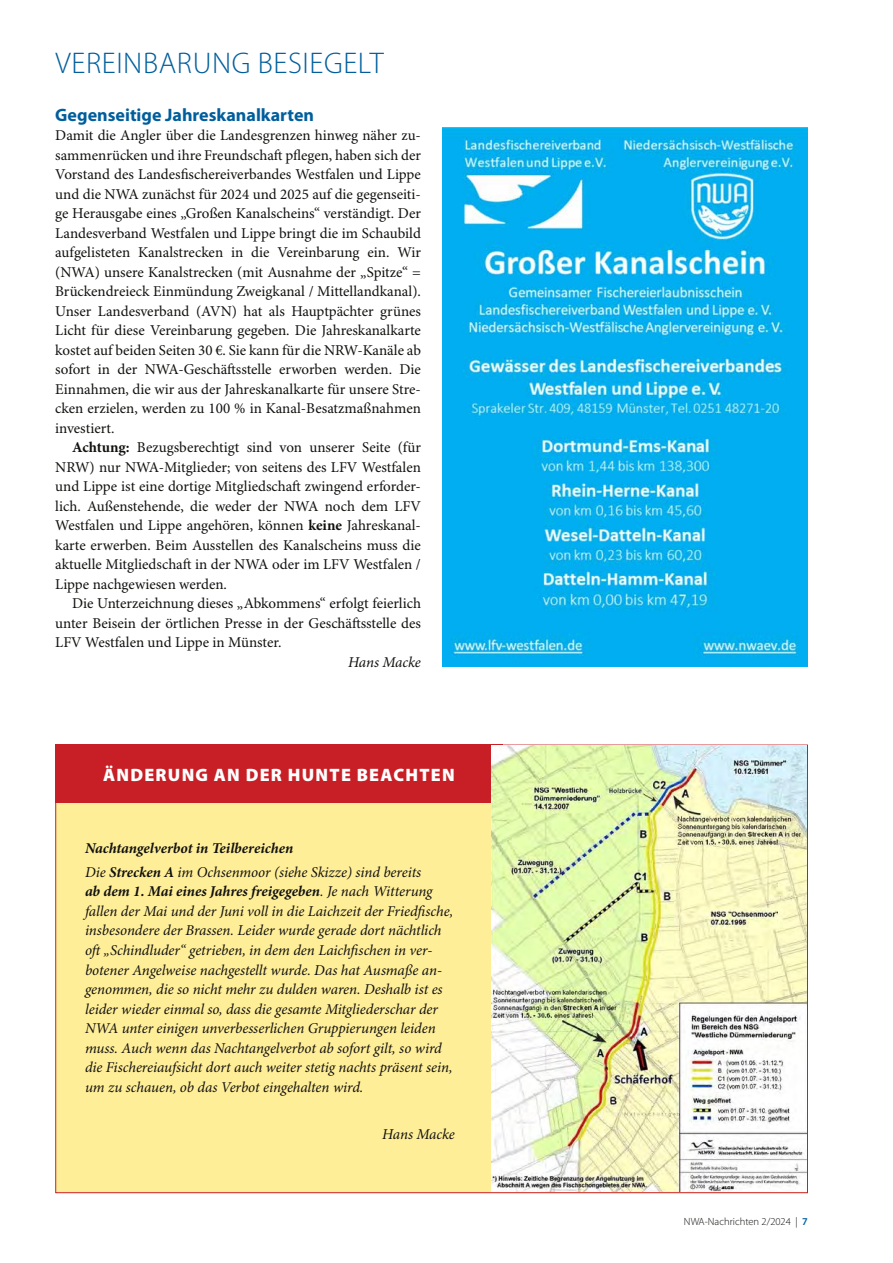
<style>
.page{position:relative;width:893px;height:1263px;background:#fff}
.page>*{position:absolute;margin:0;border:0;box-sizing:border-box;transform-origin:0 0}
.t1{font:300 30px "Myriad Pro";letter-spacing:.02em;color:#005e9d}
.t2{font:700 18px "Myriad Pro";color:#005e9d}
.t3{font:900 18px "Myriad Pro";letter-spacing:.07em;color:#fff}
.t4{font:15px/19.5px "Minion Pro";color:#11110f;text-align:justify}
.t5{font:italic 15px/19.5px "Minion Pro";letter-spacing:-.005em;color:#11110f}
.t6{font:italic 700 15px/23.7px "Minion Pro";letter-spacing:-.005em;color:#11110f}
.t7{font:300 10.5px "Myriad Pro";color:#11110f}
.s1{font-weight:700}
.s2{font-weight:400}
.s3{font-weight:600;color:#005e9d}
</style>
<div class="page">
<div style="left:55px;top:745px;width:753px;height:448px;background:#ffee98;border:1px solid #c71f25"></div>
<div style="left:55px;top:745px;width:448px;height:58px;background:#c71f25"></div>
<img style="left:491px;top:746px;width:316px;height:446px">
<img style="left:442px;top:128px;width:366px;height:539px">
<h1 class="t1" style="left:56px;top:47px;width:330px">VEREINBARUNG BESIEGELT</h1>
<p class="t2" style="left:55px;top:104px;width:260px">Gegenseitige Jahreskanalkarten</p>
<p class="t4" style="left:55px;top:126px;width:367px">Damit die Angler über die Landesgrenzen hinweg näher zu&shy;sammenrücken und ihre Freundschaft pflegen, haben sich der Vorstand des Landesfischereiverbandes Westfalen und Lippe und die NWA zunächst für 2024 und 2025 auf die gegenseiti&shy;ge Herausgabe eines „Großen Kanalscheins“ verständigt. Der Landesverband Westfalen und Lippe bringt die im Schaubild aufgelisteten Kanalstrecken in die Vereinbarung ein. Wir (NWA) unsere Kanalstrecken (mit Ausnahme der „Spitze“ = Brückendreieck Einmündung Zweigkanal / Mittellandkanal).<br>Unser Landesverband (AVN) hat als Hauptpächter grünes Licht für diese Vereinbarung gegeben. Die Jahreskanalkarte kostet auf beiden Seiten 30 €. Sie kann für die NRW-Kanäle ab sofort in der NWA-Geschäftsstelle erworben werden. Die Einnahmen, die wir aus der Jahreskanalkarte für unsere Stre&shy;cken erzielen, werden zu 100 % in Kanal-Besatzmaßnahmen investiert.</p>
<p class="t4" style="left:55px;top:438px;width:367px;text-indent:17px"><span class="s1">Achtung:</span> Bezugsberechtigt sind von unserer Seite (für NRW) nur NWA-Mitglieder; von seitens des LFV Westfalen und Lippe ist eine dortige Mitgliedschaft zwingend erforder&shy;lich. Außenstehende, die weder der NWA noch dem LFV Westfalen und Lippe angehören, können <span class="s1">keine</span> Jahreskanal&shy;karte erwerben. Beim Ausstellen des Kanalscheins muss die aktuelle Mitgliedschaft in der NWA oder im LFV Westfalen / Lippe nachgewiesen werden.</p>
<p class="t4" style="left:55px;top:594px;width:367px;text-indent:17px">Die Unterzeichnung dieses „Abkommens“ erfolgt feierlich unter Beisein der örtlichen Presse in der Geschäftsstelle des LFV Westfalen und Lippe in Münster.</p>
<p class="t5" style="left:348px;top:653px;width:74px">Hans Macke</p>
<p class="t3" style="left:103px;top:764px;width:353px">ÄNDERUNG AN DER HUNTE BEACHTEN</p>
<p class="t6" style="left:85px;top:837px;width:338px">Nachtangelverbot in Teilbereichen<br><span class="s2">Die</span> Strecken A <span class="s2">im Ochsenmoor (siehe Skizze) sind bereits</span></p>
<p class="t5" style="left:85px;top:882px;width:370px"><span class="s1">ab dem 1. Mai eines Jahres freigegeben</span>. Je nach Witterung fallen der Mai und der Juni voll in die Laichzeit der Friedfische, insbesondere der Brassen. Leider wurde gerade dort nächtlich oft „Schindluder“ getrieben, in dem den Laichfischen in ver&shy;botener Angelweise nachgestellt wurde. Das hat Ausmaße an&shy;genommen, die so nicht mehr zu dulden waren. Deshalb ist es leider wieder einmal so, dass die gesamte Mitgliederschar der NWA unter einigen unverbesserlichen Gruppierungen leiden muss. Auch wenn das Nachtangelverbot ab sofort gilt, so wird die Fischereiaufsicht dort auch weiter stetig nachts präsent sein, um zu schauen, ob das Verbot eingehalten wird.</p>
<p class="t5" style="left:382px;top:1125px;width:74px">Hans Macke</p>
<p class="t7" style="left:684px;top:1216px;width:125px">NWA-Nachrichten 2/2024 | <span class="s3">7</span></p>
</div>
